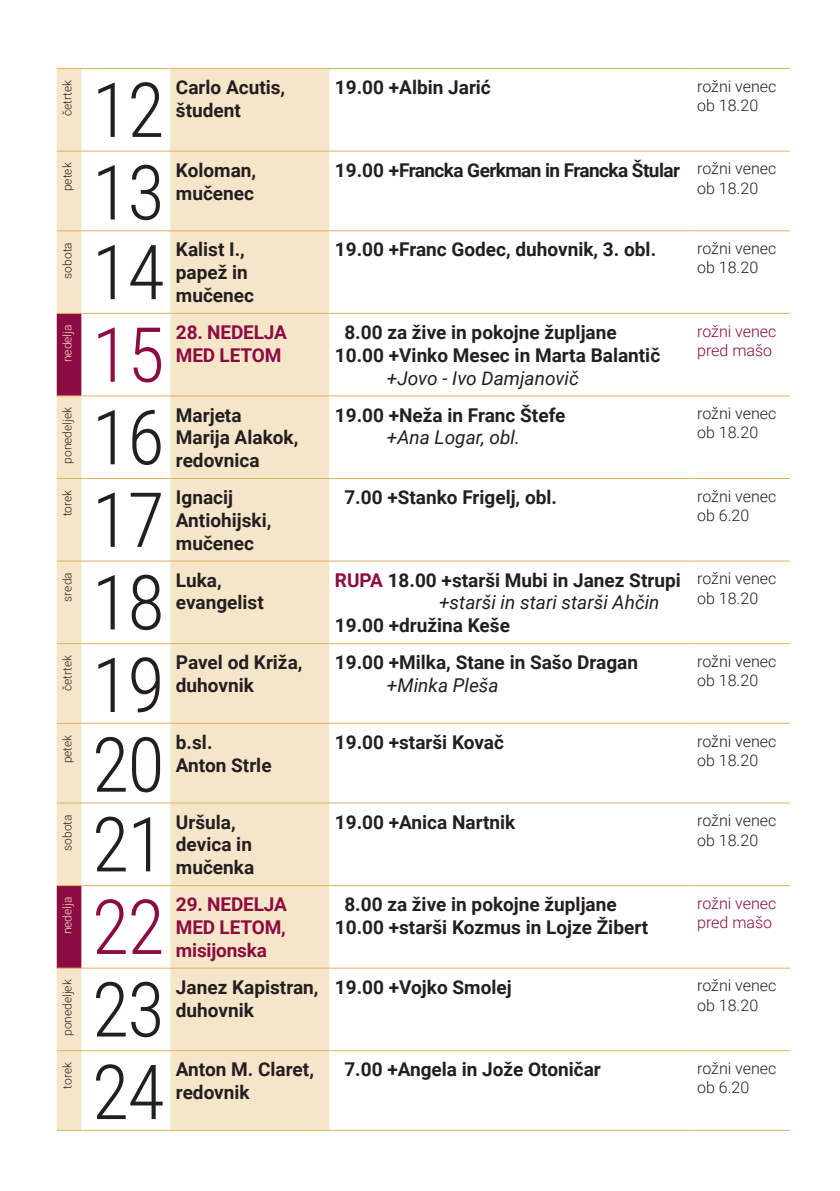
<style>
.page{position:relative;width:840px;height:1191px;background:#fff}
.page>*{position:absolute;margin:0;border:0;box-sizing:border-box;transform-origin:0 0}
.t1{font:300 76px "Roboto Condensed";letter-spacing:-.02em;color:#231f20}
.t2{font:300 76px "Roboto Condensed";color:#8c0b42}
.t3{font:700 19px/22.8px "Roboto";color:#231f20}
.t4{font:700 19px/22.8px "Roboto";letter-spacing:-.01em;color:#8c0b42}
.t5{font:700 19px "Roboto";letter-spacing:-.03em;color:#231f20}
.t6{font:italic 19px "Roboto";color:#231f20}
.t7{font:300 16px/19.2px "Roboto";color:#231f20}
.t8{font:300 16px/19.2px "Roboto";color:#8c0b42}
.t9{font:300 12px "Roboto";color:#231f20}
.t10{font:300 12px "Roboto";color:#f6e6c9}
.s1{font-weight:300;font-size:16px}
.s2{color:#8c0b42}
.s3{font-weight:400;font-style:italic}
</style>
<div class="page">
<div style="left:170px;top:69px;width:159px;height:1060px;background:#f6e6c9"></div>
<hr style="left:81px;top:68px;width:89px;height:1px;background:#dcb363">
<hr style="left:170px;top:68px;width:159px;height:1px;background:#dcb363">
<hr style="left:329px;top:68px;width:362px;height:1px;background:#dcb363">
<hr style="left:691px;top:68px;width:98px;height:1px;background:#dcb363">
<hr style="left:81px;top:151px;width:89px;height:1px;background:#dcb363">
<hr style="left:170px;top:151px;width:159px;height:1px;background:#dcb363">
<hr style="left:329px;top:151px;width:362px;height:1px;background:#dcb363">
<hr style="left:691px;top:151px;width:98px;height:1px;background:#dcb363">
<hr style="left:81px;top:230px;width:89px;height:1px;background:#dcb363">
<hr style="left:170px;top:230px;width:159px;height:1px;background:#dcb363">
<hr style="left:329px;top:230px;width:362px;height:1px;background:#dcb363">
<hr style="left:691px;top:230px;width:98px;height:1px;background:#dcb363">
<hr style="left:81px;top:313px;width:89px;height:1px;background:#dcb363">
<hr style="left:170px;top:313px;width:159px;height:1px;background:#dcb363">
<hr style="left:329px;top:313px;width:362px;height:1px;background:#dcb363">
<hr style="left:691px;top:313px;width:98px;height:1px;background:#dcb363">
<hr style="left:81px;top:395px;width:89px;height:1px;background:#dcb363">
<hr style="left:170px;top:395px;width:159px;height:1px;background:#dcb363">
<hr style="left:329px;top:395px;width:362px;height:1px;background:#dcb363">
<hr style="left:691px;top:395px;width:98px;height:1px;background:#dcb363">
<hr style="left:81px;top:478px;width:89px;height:1px;background:#dcb363">
<hr style="left:170px;top:478px;width:159px;height:1px;background:#dcb363">
<hr style="left:329px;top:478px;width:362px;height:1px;background:#dcb363">
<hr style="left:691px;top:478px;width:98px;height:1px;background:#dcb363">
<hr style="left:81px;top:560px;width:89px;height:1px;background:#dcb363">
<hr style="left:170px;top:560px;width:159px;height:1px;background:#dcb363">
<hr style="left:329px;top:560px;width:362px;height:1px;background:#dcb363">
<hr style="left:691px;top:560px;width:98px;height:1px;background:#dcb363">
<hr style="left:81px;top:643px;width:89px;height:1px;background:#dcb363">
<hr style="left:170px;top:643px;width:159px;height:1px;background:#dcb363">
<hr style="left:329px;top:643px;width:362px;height:1px;background:#dcb363">
<hr style="left:691px;top:643px;width:98px;height:1px;background:#dcb363">
<hr style="left:81px;top:723px;width:89px;height:1px;background:#dcb363">
<hr style="left:170px;top:723px;width:159px;height:1px;background:#dcb363">
<hr style="left:329px;top:723px;width:362px;height:1px;background:#dcb363">
<hr style="left:691px;top:723px;width:98px;height:1px;background:#dcb363">
<hr style="left:81px;top:802px;width:89px;height:1px;background:#dcb363">
<hr style="left:170px;top:802px;width:159px;height:1px;background:#dcb363">
<hr style="left:329px;top:802px;width:362px;height:1px;background:#dcb363">
<hr style="left:691px;top:802px;width:98px;height:1px;background:#dcb363">
<hr style="left:81px;top:885px;width:89px;height:1px;background:#dcb363">
<hr style="left:170px;top:885px;width:159px;height:1px;background:#dcb363">
<hr style="left:329px;top:885px;width:362px;height:1px;background:#dcb363">
<hr style="left:691px;top:885px;width:98px;height:1px;background:#dcb363">
<hr style="left:81px;top:967px;width:89px;height:1px;background:#dcb363">
<hr style="left:170px;top:967px;width:159px;height:1px;background:#dcb363">
<hr style="left:329px;top:967px;width:362px;height:1px;background:#dcb363">
<hr style="left:691px;top:967px;width:98px;height:1px;background:#dcb363">
<hr style="left:81px;top:1050px;width:89px;height:1px;background:#dcb363">
<hr style="left:170px;top:1050px;width:159px;height:1px;background:#dcb363">
<hr style="left:329px;top:1050px;width:362px;height:1px;background:#dcb363">
<hr style="left:691px;top:1050px;width:98px;height:1px;background:#dcb363">
<svg style="left:57px;top:68px;width:24px;height:1062px;background:#e5c3b2"></svg>
<hr style="left:81px;top:1129px;width:89px;height:1px;background:#dcb363">
<hr style="left:170px;top:1129px;width:159px;height:1px;background:#dcb363">
<hr style="left:329px;top:1129px;width:362px;height:1px;background:#dcb363">
<hr style="left:691px;top:1129px;width:98px;height:1px;background:#dcb363">
<p class="t9" style="left:59px;top:116px;width:38px;rotate:-90deg">četrtek</p>
<h1 class="t1" style="left:92px;top:57px;width:74px">12</h1>
<p class="t3" style="left:176px;top:75px;width:111px">Carlo Acutis, študent</p>
<p class="t3" style="left:334px;top:75px;width:157px">19.00 +Albin Jarić</p>
<p class="t7" style="left:696px;top:76px;width:81px">rožni venec ob 18.20</p>
<p class="t9" style="left:59px;top:191px;width:30px;rotate:-90deg">petek</p>
<h1 class="t1" style="left:92px;top:139px;width:74px">13</h1>
<p class="t3" style="left:176px;top:158px;width:82px">Koloman, mučenec</p>
<p class="t5" style="left:334px;top:157px;width:443px">19.00 +Francka Gerkman in Francka Štular <span class="s1">rožni venec</span></p>
<p class="t7" style="left:696px;top:178px;width:62px">ob 18.20</p>
<p class="t9" style="left:59px;top:279px;width:38px;rotate:-90deg">sobota</p>
<h1 class="t1" style="left:92px;top:219px;width:74px">14</h1>
<p class="t3" style="left:176px;top:237px;width:80px">Kalist I., papež in mučenec</p>
<p class="t3" style="left:334px;top:237px;width:322px">19.00 +Franc Godec, duhovnik, 3. obl.</p>
<p class="t7" style="left:696px;top:238px;width:81px">rožni venec ob 18.20</p>
<p class="t10" style="left:59px;top:362px;width:39px;rotate:-90deg">nedelja</p>
<h1 class="t2" style="left:92px;top:301px;width:74px">15</h1>
<p class="t4" style="left:176px;top:320px;width:112px">28. NEDELJA<br>MED LETOM</p>
<p class="t3" style="left:334px;top:320px;width:327px;text-indent:9px">8.00 za žive in pokojne župljane<br>10.00 +Vinko Mesec in Marta Balantič</p>
<p class="t8" style="left:696px;top:321px;width:81px">rožni venec pred mašo</p>
<p class="t6" style="left:387px;top:364px;width:193px">+Jovo - Ivo Damjanovič</p>
<p class="t9" style="left:59px;top:464px;width:58px;rotate:-90deg">ponedeljek</p>
<h1 class="t1" style="left:92px;top:384px;width:74px">16</h1>
<p class="t3" style="left:176px;top:403px;width:124px">Marjeta<br>Marija Alakok, redovnica</p>
<p class="t3" style="left:334px;top:403px;width:232px">19.00 +Neža in Franc Štefe</p>
<p class="t6" style="left:386px;top:424px;width:134px">+Ana Logar, obl.</p>
<p class="t7" style="left:696px;top:403px;width:81px">rožni venec ob 18.20</p>
<p class="t9" style="left:59px;top:516px;width:28px;rotate:-90deg">torek</p>
<h1 class="t1" style="left:92px;top:466px;width:74px">17</h1>
<p class="t3" style="left:176px;top:485px;width:97px">Ignacij<br>Antiohijski, mučenec</p>
<p class="t3" style="left:344px;top:485px;width:214px">7.00 +Stanko Frigelj, obl.</p>
<p class="t7" style="left:696px;top:486px;width:81px">rožni venec ob 6.20</p>
<p class="t9" style="left:59px;top:601px;width:31px;rotate:-90deg">sreda</p>
<h1 class="t1" style="left:92px;top:549px;width:74px">18</h1>
<p class="t3" style="left:176px;top:568px;width:89px">Luka, evangelist</p>
<p class="t3" style="left:439px;top:568px;width:243px;text-indent:-104px"><span class="s2">RUPA</span> 18.00 +starši Mubi in Janez Strupi <span class="s3">+starši in stari starši Ahčin</span></p>
<p class="t7" style="left:696px;top:568px;width:81px">rožni venec ob 18.20</p>
<p class="t3" style="left:334px;top:613px;width:176px">19.00 +družina Keše</p>
<p class="t9" style="left:59px;top:691px;width:38px;rotate:-90deg">četrtek</p>
<h1 class="t1" style="left:92px;top:631px;width:74px">19</h1>
<p class="t3" style="left:176px;top:650px;width:128px">Pavel od Križa, duhovnik</p>
<p class="t3" style="left:334px;top:650px;width:304px">19.00 +Milka, Stane in Sašo Dragan</p>
<p class="t6" style="left:387px;top:672px;width:113px">+Minka Pleša</p>
<p class="t7" style="left:696px;top:651px;width:81px">rožni venec ob 18.20</p>
<p class="t9" style="left:59px;top:763px;width:30px;rotate:-90deg">petek</p>
<h1 class="t1" style="left:92px;top:711px;width:74px">20</h1>
<p class="t3" style="left:176px;top:730px;width:97px">b.sl.<br>Anton Strle</p>
<p class="t3" style="left:334px;top:730px;width:171px">19.00 +starši Kovač</p>
<p class="t7" style="left:696px;top:731px;width:81px">rožni venec ob 18.20</p>
<p class="t9" style="left:59px;top:851px;width:38px;rotate:-90deg">sobota</p>
<h1 class="t1" style="left:92px;top:791px;width:74px">21</h1>
<p class="t3" style="left:176px;top:809px;width:80px">Uršula, devica in mučenka</p>
<p class="t3" style="left:334px;top:809px;width:182px">19.00 +Anica Nartnik</p>
<p class="t7" style="left:696px;top:810px;width:81px">rožni venec ob 18.20</p>
<p class="t10" style="left:59px;top:934px;width:39px;rotate:-90deg">nedelja</p>
<h1 class="t2" style="left:92px;top:873px;width:74px">22</h1>
<p class="t4" style="left:176px;top:892px;width:112px;text-align:justify">29. NEDELJA MED LETOM, misijonska</p>
<p class="t3" style="left:334px;top:892px;width:314px;text-indent:9px">8.00 za žive in pokojne župljane<br>10.00 +starši Kozmus in Lojze Žibert</p>
<p class="t8" style="left:696px;top:893px;width:81px">rožni venec pred mašo</p>
<p class="t9" style="left:59px;top:1036px;width:58px;rotate:-90deg">ponedeljek</p>
<h1 class="t1" style="left:92px;top:956px;width:74px">23</h1>
<p class="t3" style="left:176px;top:975px;width:144px">Janez Kapistran, duhovnik</p>
<p class="t3" style="left:334px;top:975px;width:178px">19.00 +Vojko Smolej</p>
<p class="t7" style="left:696px;top:975px;width:81px">rožni venec ob 18.20</p>
<p class="t9" style="left:59px;top:1088px;width:28px;rotate:-90deg">torek</p>
<h1 class="t1" style="left:92px;top:1038px;width:74px">24</h1>
<p class="t3" style="left:176px;top:1057px;width:139px">Anton M. Claret, redovnik</p>
<p class="t3" style="left:344px;top:1057px;width:258px">7.00 +Angela in Jože Otoničar</p>
<p class="t7" style="left:696px;top:1058px;width:81px">rožni venec ob 6.20</p>
</div>
